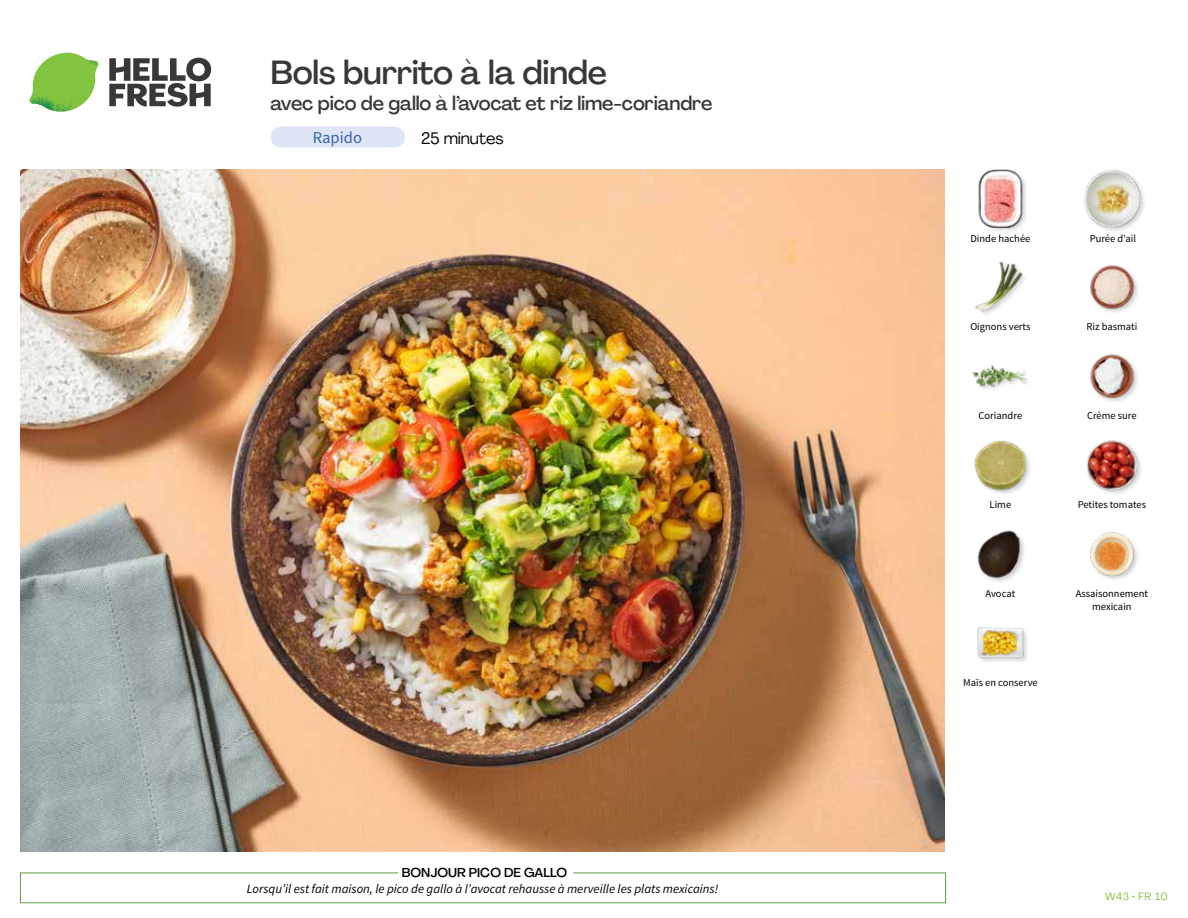
<style>
.page{position:relative;width:1188px;height:918px;background:#fff}
.page>*{position:absolute;margin:0;border:0;box-sizing:border-box;transform-origin:0 0}
.t1{font:500 33px "Agrandir";letter-spacing:-.01em;color:#383839}
.t2{font:500 19.5px "Agrandir";letter-spacing:-.01em;color:#383839}
.t3{font:16.5px "Agrandir";letter-spacing:-.01em;color:#000}
.t4{font:16.5px "Source Sans Pro";color:#3763af}
.t5{font:italic 12.75px "Source Sans Pro";color:#000}
.t6{font:500 12.75px "Agrandir";color:#000}
.t7{font:10.5px/13.5px "Source Sans Pro";color:#000;text-align:center}
.t8{font:10.5px "Agrandir";letter-spacing:.05em;color:#82c341}
</style>
<div class="page">
<div style="left:20px;top:873px;width:926px;height:30px;border:1px solid #609f43"></div>
<div style="left:398px;top:865px;width:175px;height:15px;background:#fff"></div>
<img style="left:21px;top:170px;width:924px;height:682px">
<svg style="left:109px;top:57px;width:102px;height:50px"></svg>
<svg style="left:34px;top:53px;width:62px;height:40px"></svg>
<img style="left:67px;top:53px;width:32px;height:26px">
<img style="left:33px;top:75px;width:59px;height:11px">
<img style="left:29px;top:79px;width:61px;height:33px">
<img style="left:65px;top:86px;width:27px;height:25px">
<img style="left:977px;top:627px;width:50px;height:35px">
<img style="left:1090px;top:532px;width:48px;height:48px">
<div style="left:977px;top:530px;width:50px;height:54px;background:#000;opacity:.2"></div>
<img style="left:977px;top:530px;width:49px;height:49px">
<div style="left:1086px;top:439px;width:58px;height:58px;background:#000;opacity:.2"></div>
<img style="left:1087px;top:440px;width:50px;height:50px">
<img style="left:974px;top:440px;width:55px;height:54px">
<img style="left:1090px;top:354px;width:48px;height:48px">
<img style="left:972px;top:365px;width:55px;height:23px">
<img style="left:1090px;top:265px;width:48px;height:47px">
<img style="left:975px;top:261px;width:50px;height:54px">
<div style="left:1083px;top:169px;width:64px;height:64px;background:#000;opacity:.2"></div>
<img style="left:1083px;top:170px;width:58px;height:57px">
<div style="left:978px;top:169px;width:50px;height:65px;background:#000;opacity:.2"></div>
<img style="left:978px;top:170px;width:50px;height:57px">
<div style="left:271px;top:127px;width:134px;height:20px;background:#dee5f4;border-radius:10px"></div>
<h1 class="t1" style="left:271px;top:52px;width:338px">Bols burrito à la dinde</h1>
<h2 class="t2" style="left:271px;top:91px;width:443px">avec pico de gallo à l’avocat et riz lime-coriandre</h2>
<h3 class="t4" style="left:313px;top:128px;width:51px">Rapido</h3>
<h3 class="t3" style="left:421px;top:128px;width:84px">25 minutes</h3>
<p class="t6" style="left:402px;top:864px;width:167px">BONJOUR PICO DE GALLO</p>
<p class="t5" style="left:247px;top:881px;width:473px">Lorsqu’il est fait maison, le pico de gallo à l’avocat rehausse à merveille les plats mexicains!</p>
<p class="t7" style="left:971px;top:232px;width:61px">Dinde hachée</p>
<p class="t7" style="left:1090px;top:232px;width:48px">Purée d’ail</p>
<p class="t7" style="left:970px;top:320px;width:62px">Oignons verts</p>
<p class="t7" style="left:1086px;top:320px;width:52px">Riz basmati</p>
<p class="t7" style="left:979px;top:409px;width:45px">Coriandre</p>
<p class="t7" style="left:1087px;top:409px;width:51px">Crème sure</p>
<p class="t7" style="left:990px;top:498px;width:23px">Lime</p>
<p class="t7" style="left:1078px;top:498px;width:70px">Petites tomates</p>
<p class="t7" style="left:986px;top:587px;width:31px">Avocat</p>
<p class="t7" style="left:963px;top:675px;width:76px">Maïs en conserve</p>
<p class="t7" style="left:1076px;top:587px;width:74px">Assaisonnement mexicain</p>
<p class="t8" style="left:1105px;top:890px;width:64px">W43 • FR 10</p>
</div>
